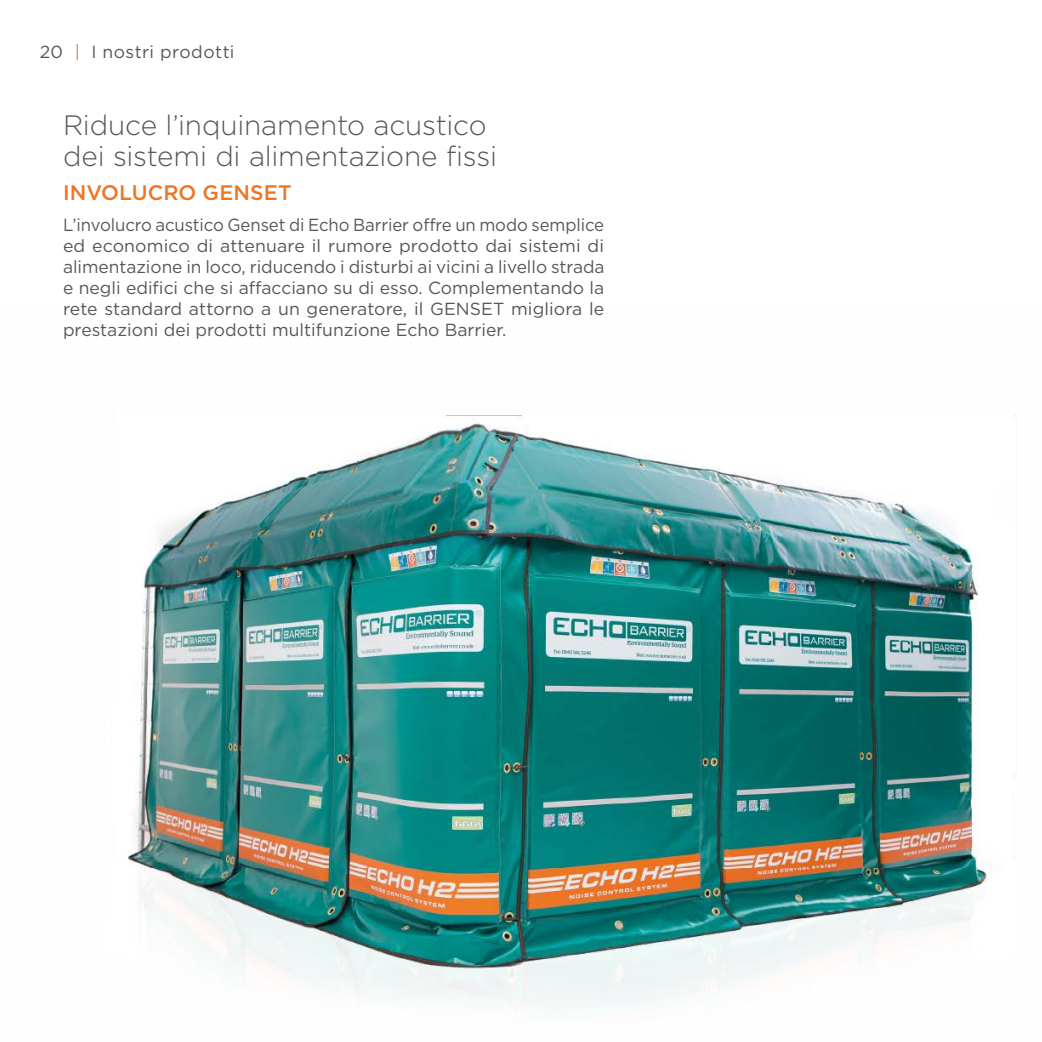
<style>
.page{position:relative;width:1042px;height:1042px;background:#fff}
.page>*{position:absolute;margin:0;border:0;box-sizing:border-box;transform-origin:0 0}
.Range_Intro_Headline{font:300 28px "Gotham";letter-spacing:-.01em;color:#575756}
.Range_Intro_Headline-2{font:500 21px "Gotham";letter-spacing:.005em;color:#ee7523}
._9_5_grey_14_space_l{font:17.5px/21px "Gotham";color:#575756;text-align:justify;scale:.96 1}
.bodycopy{font:17.5px "Gotham";letter-spacing:.025em;color:#575756}
.s1{color:#ee7523}
</style>
<div class="page">
<img style="left:113px;top:415px;width:904px;height:590px">
<p class="bodycopy" style="left:40px;top:41px;width:196px">20 <span class="s1">|</span> I nostri prodotti</p>
<p class="Range_Intro_Headline" style="left:63px;top:110px;width:425px">Riduce l’inquinamento acustico</p>
<p class="Range_Intro_Headline" style="left:63px;top:141px;width:435px">dei sistemi di alimentazione fissi</p>
<p class="Range_Intro_Headline-2" style="left:63px;top:179px;width:230px">INVOLUCRO GENSET</p>
<p class="_9_5_grey_14_space_l" style="left:63px;top:214px;width:565px">L’involucro acustico Genset di Echo Barrier offre un modo semplice ed economico di attenuare il rumore prodotto dai sistemi di alimentazione in loco, riducendo i disturbi ai vicini a livello strada e negli edifici che si affacciano su di esso. Complementando la rete standard attorno a un generatore, il GENSET migliora le prestazioni dei prodotti multifunzione Echo Barrier.</p>
</div>
